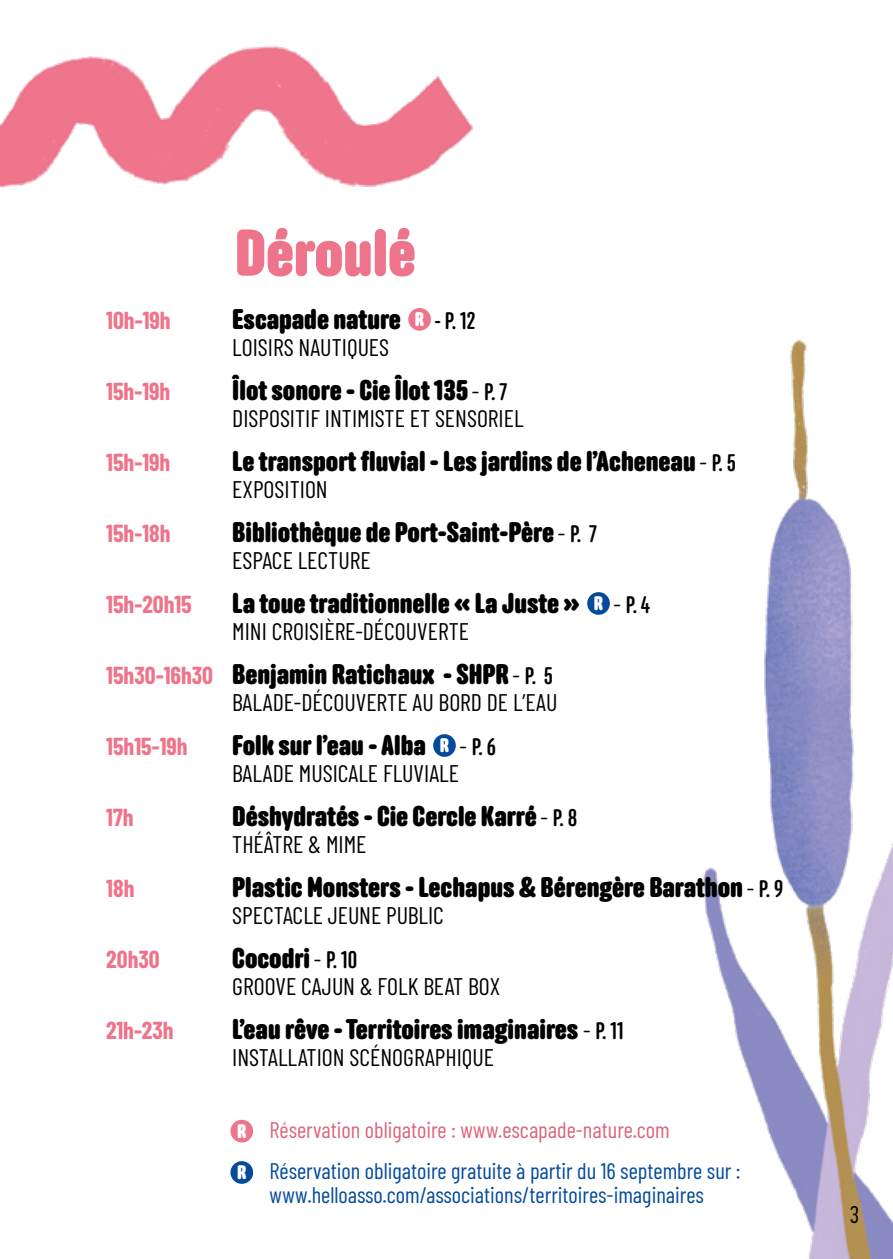
<style>
.page{position:relative;width:893px;height:1259px;background:#fff}
.page>*{position:absolute;margin:0;border:0;box-sizing:border-box;transform-origin:0 0}
.texte_courant{font:700 66px "Anchor";color:#ee748b}
.texte_courant-2{font:700 28.5px "Anchor";color:#000}
.texte_courant-3{font:24px "Barlow Condensed";color:#000}
.texte_courant-4{font:700 24px "Barlow Condensed";color:#ee748b}
.texte_courant-5{font:500 24px "Anchor";color:#000}
.t1{font:500 24px "Korolev Compressed";color:#000}
.texte_courant_petit{font:22.5px/24px "Barlow Condensed";color:#054b9b}
.texte_courant_petit-2{font:22.5px "Barlow Condensed";color:#dc657b}
.texte_courant-6{font:700 19.8px "Anchor";color:#fff}
.s1{font-family:"Barlow Condensed";font-weight:400;font-size:24px}
.s2{font-weight:500;font-size:24px}
.s3{font-family:"Barlow Condensed";font-weight:400}
.s4{font-family:"Barlow Condensed";font-size:24px;color:#ee748b}
</style>
<div class="page">
<img style="left:703px;top:340px;width:190px;height:919px">
<img style="left:0;top:46px;width:473px;height:142px">
<div style="left:408px;top:308px;width:23px;height:23px;background:#ee748b;border-radius:50%"></div>
<div style="left:587px;top:592px;width:23px;height:23px;background:#054b9b;border-radius:50%"></div>
<div style="left:433px;top:734px;width:23px;height:23px;background:#054b9b;border-radius:50%"></div>
<div style="left:230px;top:1119px;width:23px;height:23px;background:#ee748b;border-radius:50%"></div>
<div style="left:230px;top:1161px;width:23px;height:22px;background:#054b9b;border-radius:50%"></div>
<p class="texte_courant" style="left:235px;top:214px;width:182px">Déroulé</p>
<p class="texte_courant-4" style="left:106px;top:303px;width:66px">10h-19h</p>
<p class="texte_courant-2" style="left:232px;top:302px;width:170px">Escapade nature</p>
<p class="texte_courant-6" style="left:415px;top:307px;width:11px">R</p>
<p class="texte_courant-5" style="left:435px;top:306px;width:42px">- P. 12</p>
<p class="texte_courant-3" style="left:232px;top:330px;width:158px">LOISIRS NAUTIQUES</p>
<p class="texte_courant-4" style="left:106px;top:374px;width:66px">15h-19h</p>
<p class="texte_courant-2" style="left:232px;top:373px;width:276px">Îlot sonore - Cie Îlot 135 <span class="s1">-</span> <span class="s2">P. 7</span></p>
<p class="texte_courant-3" style="left:232px;top:401px;width:293px">DISPOSITIF INTIMISTE ET SENSORIEL</p>
<p class="texte_courant-4" style="left:106px;top:445px;width:66px">15h-19h</p>
<p class="texte_courant-2" style="left:232px;top:444px;width:505px">Le transport fluvial - Les jardins de l’Acheneau <span class="s1">-</span> <span class="s2">P. 5</span></p>
<p class="texte_courant-3" style="left:232px;top:472px;width:97px">EXPOSITION</p>
<p class="texte_courant-4" style="left:106px;top:516px;width:66px">15h-18h</p>
<p class="texte_courant-2" style="left:232px;top:515px;width:366px">Bibliothèque de Port-Saint-Père <span class="s1">-</span> <span class="s2">P. 7</span></p>
<p class="texte_courant-3" style="left:232px;top:543px;width:140px">ESPACE LECTURE</p>
<p class="texte_courant-4" style="left:106px;top:587px;width:87px">15h-20h15</p>
<p class="texte_courant-2" style="left:232px;top:586px;width:349px">La toue traditionnelle « La Juste »</p>
<p class="texte_courant-6" style="left:594px;top:591px;width:11px">R</p>
<p class="texte_courant-5" style="left:614px;top:590px;width:38px"><span class="s3">-</span> P. 4</p>
<p class="texte_courant-3" style="left:232px;top:614px;width:238px">MINI CROISIÈRE-DÉCOUVERTE</p>
<p class="texte_courant-2" style="left:106px;top:657px;width:448px"><span class="s4">15h30-16h30</span> Benjamin Ratichaux - SHPR <span class="s1">-</span> <span class="s2">P. 5</span></p>
<p class="texte_courant-3" style="left:232px;top:685px;width:327px">BALADE-DÉCOUVERTE AU BORD DE L’EAU</p>
<p class="texte_courant-4" style="left:106px;top:729px;width:83px">15h15-19h</p>
<p class="texte_courant-2" style="left:232px;top:728px;width:195px">Folk sur l’eau - Alba</p>
<p class="texte_courant-6" style="left:440px;top:733px;width:11px">R</p>
<p class="texte_courant-5" style="left:459px;top:732px;width:38px"><span class="s3">-</span> P. 6</p>
<p class="texte_courant-3" style="left:232px;top:756px;width:228px">BALADE MUSICALE FLUVIALE</p>
<p class="texte_courant-4" style="left:106px;top:800px;width:29px">17h</p>
<p class="texte_courant-2" style="left:232px;top:799px;width:347px">Déshydratés - Cie Cercle Karré <span class="s1">-</span> <span class="s2">P. 8</span></p>
<p class="texte_courant-3" style="left:232px;top:827px;width:136px">THÉÂTRE &amp; MIME</p>
<p class="texte_courant-4" style="left:106px;top:871px;width:30px">18h</p>
<p class="texte_courant-2" style="left:232px;top:870px;width:552px">Plastic Monsters - Lechapus &amp; Bérengère Barathon <span class="s1">-</span> <span class="s2">P. 9</span></p>
<p class="texte_courant-3" style="left:232px;top:898px;width:213px">SPECTACLE JEUNE PUBLIC</p>
<p class="texte_courant-4" style="left:106px;top:942px;width:55px">20h30</p>
<p class="texte_courant-2" style="left:232px;top:941px;width:126px">Cocodri<span class="s1">-</span> <span class="s2">P. 10</span></p>
<p class="texte_courant-3" style="left:232px;top:969px;width:269px">GROOVE CAJUN &amp; FOLK BEAT BOX</p>
<p class="texte_courant-4" style="left:106px;top:1013px;width:69px">21h-23h</p>
<p class="texte_courant-2" style="left:232px;top:1012px;width:393px">L’eau rêve - Territoires imaginaires <span class="s1">-</span> <span class="s2">P. 11</span></p>
<p class="texte_courant-3" style="left:232px;top:1040px;width:263px">INSTALLATION SCÉNOGRAPHIQUE</p>
<p class="texte_courant-6" style="left:237px;top:1119px;width:11px">R</p>
<p class="texte_courant-6" style="left:237px;top:1160px;width:11px">R</p>
<p class="texte_courant_petit-2" style="left:270px;top:1114px;width:402px">Réservation obligatoire : www.escapade-nature.com</p>
<p class="texte_courant_petit" style="left:270px;top:1157px;width:473px">Réservation obligatoire gratuite à partir du 16 septembre sur : www.helloasso.com/associations/territoires-imaginaires</p>
<p class="t1" style="left:850px;top:1201px;width:10px">3</p>
</div>
